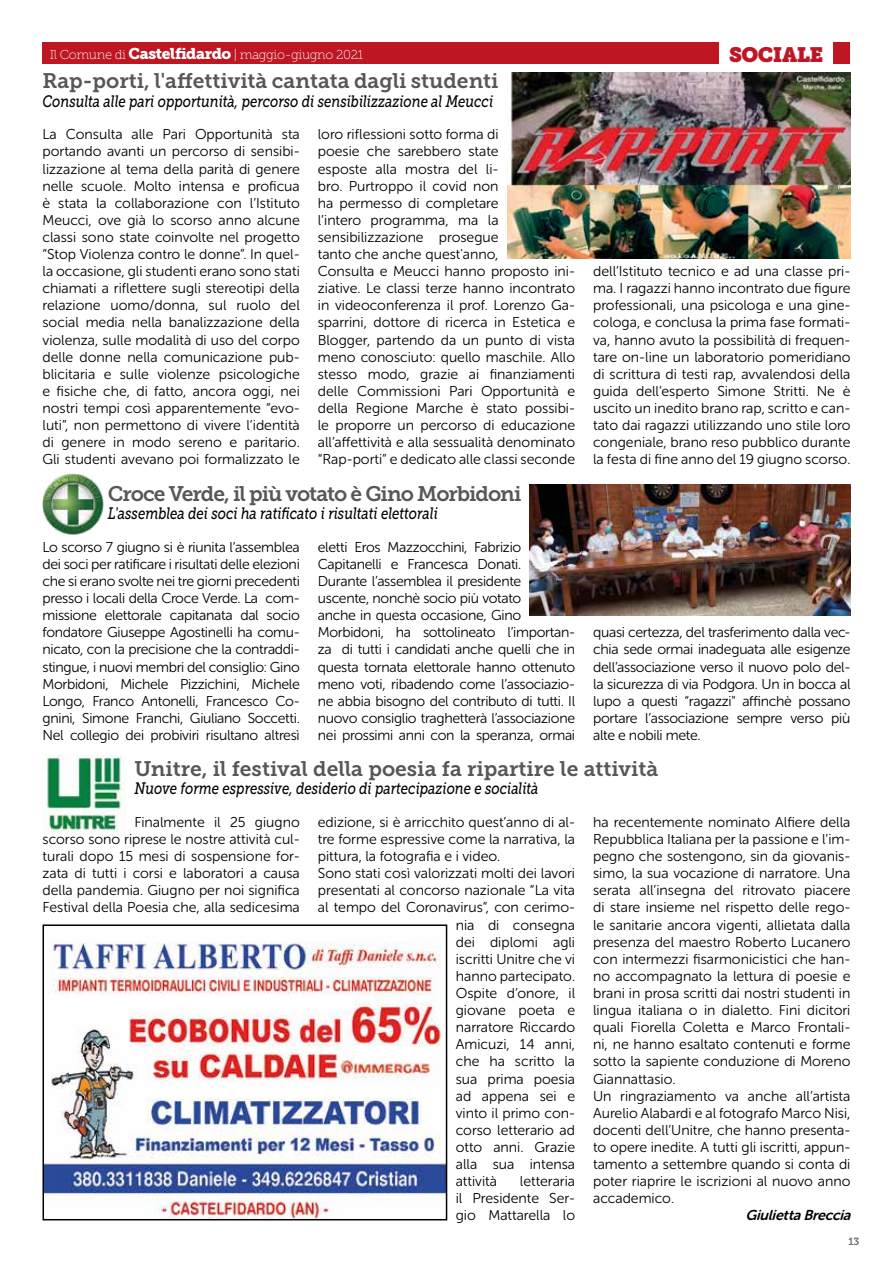
<style>
.page{position:relative;width:893px;height:1263px;background:#fff}
.page>*{position:absolute;margin:0;border:0;box-sizing:border-box;transform-origin:0 0}
.t1{font:21px "Museo Slab 700";color:#575756}
.t2{font:21px "Museo Slab 700";letter-spacing:-.045em;color:#575756}
.t3{font:20.7px "Museo Slab";letter-spacing:-.025em;color:#be1622}
.t4{font:italic 16.5px "Museo Slab 500";color:#000;scale:.8 1}
.t5{font:14.25px/17.1px "Museo Sans Rounded 300";color:#000;text-align:justify}
.t6{font:14.25px/17.1px "Museo Sans Rounded 300";letter-spacing:-.02em;color:#000}
.t7{font:italic 14.25px "Museo Sans Rounded 700";color:#000}
.t8{font:12.9px "Museo Slab 100";letter-spacing:-.025em;color:#fff}
.t9{font:10.35px "Museo Slab 700";color:#706f6f}
.s1{font-family:"Museo Slab 900";font-size:15.45px}
</style>
<div class="page">
<div style="left:43px;top:43px;width:807px;height:21px;background:#be1622"></div>
<div style="left:720px;top:37px;width:113px;height:35px;background:#fff"></div>
<img style="left:46px;top:942px;width:398px;height:275px">
<div style="left:43px;top:924px;width:404px;height:296px;border:2px solid #000"></div>
<img style="left:507px;top:72px;width:343px;height:186px">
<img style="left:530px;top:485px;width:320px;height:131px">
<img style="left:43px;top:473px;width:61px;height:61px">
<img style="left:44px;top:756px;width:82px;height:75px">
<p class="t8" style="left:50px;top:48px;width:315px">Il Comune di <span class="s1">Castelfidardo</span> | maggio-giugno 2021</p>
<h2 class="t3" style="left:729px;top:43px;width:96px">SOCIALE</h2>
<h1 class="t1" style="left:43px;top:69px;width:457px">Rap-porti, l'affettività cantata dagli studenti</h1>
<p class="t4" style="left:43px;top:92px;width:565px">Consulta alle pari opportunità, percorso di sensibilizzazione al Meucci</p>
<p class="t5" style="left:43px;top:126px;width:259px">La Consulta alle Pari Opportunità sta portando avanti un percorso di sensibi&shy;lizzazione al tema della parità di genere nelle scuole. Molto intensa e proficua è stata la collaborazione con l’Istituto Meucci, ove già lo scorso anno alcune classi sono state coinvolte nel progetto “Stop Violenza contro le donne”. In quel&shy;la occasione, gli studenti erano sono stati chiamati a riflettere sugli stereotipi della relazione uomo/donna, sul ruolo del social media nella banalizzazione della violenza, sulle modalità di uso del corpo delle donne nella comunicazione pub&shy;blicitaria e sulle violenze psicologiche e fisiche che, di fatto, ancora oggi, nei nostri tempi così apparentemente “evo&shy;luti”, non permettono di vivere l’identità di genere in modo sereno e paritario.<br>Gli studenti avevano poi formalizzato le</p>
<p class="t5" style="left:318px;top:126px;width:259px;text-align:left">loro riflessioni sotto forma di<br>poesie che sarebbero state<br>esposte alla mostra del li-<br>bro. Purtroppo il covid non<br>ha permesso di completare<br>l’intero programma, ma la sensibilizzazione prosegue<br>tanto che anche quest'anno,<br>Consulta e Meucci hanno proposto ini&shy;ziative. Le classi terze hanno incontrato in videoconferenza il prof. Lorenzo Ga&shy;sparrini, dottore di ricerca in Estetica e Blogger, partendo da un punto di vista meno conosciuto: quello maschile. Allo stesso modo, grazie ai finanziamenti delle Commissioni Pari Opportunità e della Regione Marche è stato possibi&shy;le proporre un percorso di educazione all’affettività e alla sessualità denominato “Rap-porti” e dedicato alle classi seconde</p>
<p class="t5" style="left:593px;top:263px;width:259px">dell’Istituto tecnico e ad una classe pri&shy;ma. I ragazzi hanno incontrato due figure professionali, una psicologa e una gine&shy;cologa, e conclusa la prima fase formati&shy;va, hanno avuto la possibilità di frequen&shy;tare on-line un laboratorio pomeridiano di scrittura di testi rap, avvalendosi della guida dell’esperto Simone Stritti. Ne è uscito un inedito brano rap, scritto e can&shy;tato dai ragazzi utilizzando uno stile loro congeniale, brano reso pubblico durante la festa di fine anno del 19 giugno scorso.</p>
<h1 class="t2" style="left:108px;top:481px;width:415px">Croce Verde, il più votato è Gino Morbidoni</h1>
<p class="t4" style="left:108px;top:504px;width:414px">L'assemblea dei soci ha ratificato i risultati elettorali</p>
<p class="t5" style="left:43px;top:538px;width:259px">Lo scorso 7 giugno si è riunita l’assemblea dei soci per ratificare i risultati delle elezioni che si erano svolte nei tre giorni precedenti presso i locali della Croce Verde. La com&shy;missione elettorale capitanata dal socio fondatore Giuseppe Agostinelli ha comu&shy;nicato, con la precisione che la contraddi&shy;stingue, i nuovi membri del consiglio: Gino Morbidoni, Michele Pizzichini, Michele Longo, Franco Antonelli, Francesco Co&shy;gnini, Simone Franchi, Giuliano Soccetti.<br>Nel collegio dei probiviri risultano altresì</p>
<p class="t6" style="left:318px;top:538px;width:259px">eletti Eros Mazzocchini, Fabrizio Capitanelli e Francesca Donati.<br>Durante l’assemblea il presidente uscente, nonchè socio più votato<br>anche in questa occasione, Gino Morbidoni, ha sottolineato l’importan&shy;za di tutti i candidati anche quelli che in questa tornata elettorale hanno ottenuto meno voti, ribadendo come l’associazio&shy;ne abbia bisogno del contributo di tutti. Il nuovo consiglio traghetterà l’associazione nei prossimi anni con la speranza, ormai</p>
<p class="t5" style="left:593px;top:624px;width:259px">quasi certezza, del trasferimento dalla vec&shy;chia sede ormai inadeguata alle esigenze dell’associazione verso il nuovo polo del&shy;la sicurezza di via Podgora. Un in bocca al lupo a questi “ragazzi" affinchè possano portare l’associazione sempre verso più alte e nobili mete.</p>
<h1 class="t1" style="left:134px;top:756px;width:525px">Unitre, il festival della poesia fa ripartire le attività</h1>
<p class="t4" style="left:134px;top:779px;width:507px">Nuove forme espressive, desiderio di partecipazione e socialità</p>
<p class="t5" style="left:43px;top:814px;width:259px;text-indent:92px">Finalmente il 25 giugno scorso sono riprese le nostre attività cul&shy;turali dopo 15 mesi di sospensione for&shy;zata di tutti i corsi e laboratori a causa della pandemia. Giugno per noi significa Festival della Poesia che, alla sedicesima</p>
<p class="t5" style="left:318px;top:814px;width:259px">edizione, si è arricchito quest’anno di al-</p>
<p class="t5" style="left:593px;top:814px;width:259px;text-align:left">ha recentemente nominato Alfiere della Repubblica Italiana per la passione e l’im&shy;pegno che sostengono, sin da giovanis&shy;simo, la sua vocazione di narratore. Una serata all’insegna del ritrovato piacere di stare insieme nel rispetto delle rego&shy;le sanitarie ancora vigenti, allietata dalla presenza del maestro Roberto Lucanero con intermezzi fisarmonicistici che han&shy;no accompagnato la lettura di poesie e brani in prosa scritti dai nostri studenti in lingua italiana o in dialetto. Fini dicitori quali Fiorella Coletta e Marco Frontali&shy;ni, ne hanno esaltato contenuti e forme sotto la sapiente conduzione di Moreno Giannattasio.<br>Un ringraziamento va anche all’artista Aurelio Alabardi e al fotografo Marco Nisi, docenti dell’Unitre, che hanno presenta&shy;to opere inedite. A tutti gli iscritti, appun&shy;tamento a settembre quando si conta di poter riaprire le iscrizioni al nuovo anno accademico.</p>
<p class="t7" style="left:745px;top:1207px;width:111px">GiuliettaBreccia</p>
<p class="t5" style="left:318px;top:831px;width:259px">tre forme espressive come la narrativa, la</p>
<p class="t5" style="left:318px;top:848px;width:184px">pittura, la fotografia e i video.</p>
<p class="t5" style="left:318px;top:865px;width:259px">Sono stati così valorizzati molti dei lavori</p>
<p class="t5" style="left:318px;top:882px;width:259px">presentati al concorso nazionale “La vita</p>
<p class="t5" style="left:318px;top:899px;width:259px">al tempo del Coronavirus”, con cerimo-</p>
<p class="t5" style="left:456px;top:916px;width:121px">nia di consegna</p>
<p class="t5" style="left:456px;top:933px;width:121px">dei diplomi agli</p>
<p class="t5" style="left:456px;top:950px;width:121px">iscritti Unitre che vi</p>
<p class="t5" style="left:456px;top:967px;width:121px">hanno partecipato.</p>
<p class="t5" style="left:456px;top:985px;width:121px">Ospite d’onore, il</p>
<p class="t5" style="left:456px;top:1002px;width:121px">giovane poeta e</p>
<p class="t5" style="left:456px;top:1019px;width:121px">narratore Riccardo</p>
<p class="t5" style="left:456px;top:1036px;width:121px">Amicuzi, 14 anni,</p>
<p class="t5" style="left:456px;top:1053px;width:121px">che ha scritto la</p>
<p class="t5" style="left:456px;top:1070px;width:121px">sua prima poesia</p>
<p class="t5" style="left:456px;top:1087px;width:121px">ad appena sei e</p>
<p class="t5" style="left:456px;top:1104px;width:121px">vinto il primo con-</p>
<p class="t5" style="left:456px;top:1121px;width:121px">corso letterario ad</p>
<p class="t5" style="left:456px;top:1138px;width:121px">otto anni. Grazie</p>
<p class="t5" style="left:456px;top:1156px;width:121px">alla sua intensa</p>
<p class="t5" style="left:456px;top:1173px;width:43px">attività</p>
<p class="t5" style="left:456px;top:1173px;width:121px;text-indent:64px">letteraria il Presidente Ser&shy;gio Mattarella lo</p>
<p class="t9" style="left:848px;top:1236px;width:13px">13</p>
</div>
